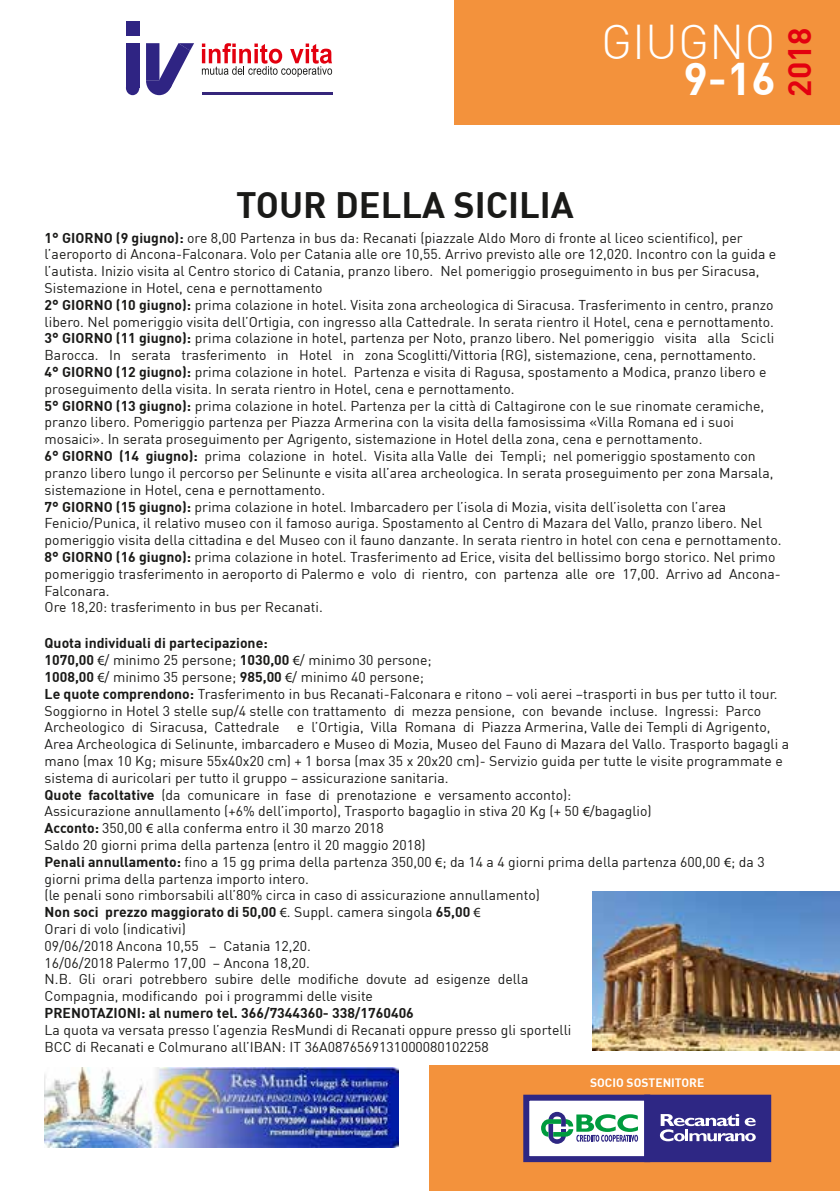
<style>
.page{position:relative;width:840px;height:1191px;background:#fff}
.page>*{position:absolute;margin:0;border:0;box-sizing:border-box;transform-origin:0 0}
.t1{font:300 47.8px "DIN";color:#fff}
.t2{font:700 44.8px "DIN";color:#fff}
.t3{font:700 36px "DIN";color:#1a1a18}
.t4{font:700 31.8px "DIN";color:#e3000f}
.t5{font:14px/16.8px "DIN";color:#1a1a18}
.t6{font:700 14px "DIN";color:#1a1a18}
.t7{font:700 12px "DIN";color:#fff}
.s1{font-weight:700}
.s2{font-family:"Myriad Pro"}
</style>
<div class="page">
<div style="left:126px;top:22px;width:13px;height:14px;background:#2f2483"></div>
<div style="left:126px;top:43px;width:13px;height:45px;background:#2f2483"></div>
<div style="left:126px;top:80px;width:13px;height:15px;background:#2f2483;border-radius:50%"></div>
<svg style="left:146px;top:43px;width:48px;height:52px"></svg>
<svg style="left:202px;top:43px;width:130px;height:34px"></svg>
<hr style="left:202px;top:93px;width:130px;height:2px;background:#35267b">
<div style="left:454px;top:0;width:385px;height:125px;background:#f3923c"></div>
<div style="left:429px;top:1065px;width:410px;height:126px;background:#f3923c"></div>
<div style="left:526px;top:1097px;width:121px;height:62px;background:#fff"></div>
<svg style="left:541px;top:1111px;width:96px;height:32px"></svg>
<div style="left:523px;top:1094px;width:127px;height:68px;border:6px solid #2e2784"></div>
<div style="left:644px;top:1094px;width:126px;height:68px;background:#2e2784"></div>
<svg style="left:659px;top:1113px;width:96px;height:28px"></svg>
<img style="left:45px;top:1067px;width:353px;height:80px">
<img style="left:592px;top:892px;width:247px;height:158px">
<h1 class="t1" style="left:600px;top:12px;width:176px">GIUGNO</h1>
<h2 class="t2" style="left:683px;top:50px;width:94px">9-16</h2>
<h3 class="t4" style="left:778px;top:97px;width:71px;rotate:-90deg">2018</h3>
<h3 class="t3" style="left:236px;top:182px;width:339px">TOUR DELLA SICILIA</h3>
<p class="t5" style="left:45px;top:229px;width:738px"><span class="s1">1° GIORNO (9 giugno):</span> ore 8,00 Partenza in bus da: Recanati (piazzale Aldo Moro di fronte al liceo scientifico), per l’aeroporto di Ancona-Falconara. Volo per Catania alle ore 10,55. Arrivo previsto alle ore 12,020. Incontro con la guida e l’autista. Inizio visita al Centro storico di Catania, pranzo libero. Nel pomeriggio proseguimento in bus per Siracusa, Sistemazione in Hotel, cena e pernottamento<br><span class="s1">2° GIORNO (10 giugno):</span> prima colazione in hotel. Visita zona archeologica di Siracusa. Trasferimento in centro, pranzo libero. Nel pomeriggio visita dell’Ortigia, con ingresso alla Cattedrale. In serata rientro il Hotel, cena e pernottamento.<br><span class="s1">3° GIORNO (11 giugno):</span> prima colazione in hotel, partenza per Noto, pranzo libero. Nel pomeriggio visita alla Scicli Barocca. In serata trasferimento in Hotel in zona Scoglitti/Vittoria (RG), sistemazione, cena, pernottamento.<br><span class="s1">4° GIORNO (12 giugno):</span> prima colazione in hotel. Partenza e visita di Ragusa, spostamento a Modica, pranzo libero e proseguimento della visita. In serata rientro in Hotel, cena e pernottamento.<br><span class="s1">5° GIORNO (13 giugno):</span> prima colazione in hotel. Partenza per la città di Caltagirone con le sue rinomate ceramiche, pranzo libero. Pomeriggio partenza per Piazza Armerina con la visita della famosissima «Villa Romana ed i suoi mosaici». In serata proseguimento per Agrigento, sistemazione in Hotel della zona, cena e pernottamento.<br><span class="s1">6° GIORNO (14 giugno):</span> prima colazione in hotel. Visita alla Valle dei Templi; nel pomeriggio spostamento con pranzo libero lungo il percorso per Selinunte e visita all’area archeologica. In serata proseguimento per zona Marsala, sistemazione in Hotel, cena e pernottamento.<br><span class="s1">7° GIORNO (15 giugno):</span> prima colazione in hotel. Imbarcadero per l’isola di Mozia, visita dell’isoletta con l’area Fenicio/Punica, il relativo museo con il famoso auriga. Spostamento al Centro di Mazara del Vallo, pranzo libero. Nel pomeriggio visita della cittadina e del Museo con il fauno danzante. In serata rientro in hotel con cena e pernottamento.<br><span class="s1">8° GIORNO (16 giugno):</span> prima colazione in hotel. Trasferimento ad Erice, visita del bellissimo borgo storico. Nel primo pomeriggio trasferimento in aeroporto di Palermo e volo di rientro, con partenza alle ore 17,00. Arrivo ad Ancona-Falconara.<br>Ore 18,20: trasferimento in bus per Recanati.</p>
<p class="t5" style="left:45px;top:634px;width:745px"><span class="s1">Quota individuali di partecipazione:<br>1070,00</span> <span class="s2">€</span>/ minimo 25 persone; <span class="s1">1030,00</span> <span class="s2">€</span>/ minimo 30 persone;<br><span class="s1">1008,00</span> <span class="s2">€</span>/ minimo 35 persone; <span class="s1">985,00</span> <span class="s2">€</span>/ minimo 40 persone;<br><span class="s1">Le quote comprendono:</span> Trasferimento in bus Recanati-Falconara e ritono – voli aerei –trasporti in bus per tutto il tour.<br>Soggiorno in Hotel 3 stelle sup/4 stelle con trattamento di mezza pensione, con bevande incluse. Ingressi: Parco Archeologico di Siracusa, Cattedrale e l’Ortigia, Villa Romana di Piazza Armerina, Valle dei Templi di Agrigento, Area Archeologica di Selinunte, imbarcadero e Museo di Mozia, Museo del Fauno di Mazara del Vallo. Trasporto bagagli a mano (max 10 Kg; misure 55x40x20 cm) + 1 borsa (max 35 x 20x20 cm)- Servizio guida per tutte le visite programmate e sistema di auricolari per tutto il gruppo – assicurazione sanitaria.<br><span class="s1">Quote facoltative</span> (da comunicare in fase di prenotazione e versamento acconto):<br>Assicurazione annullamento (+6% dell’importo), Trasporto bagaglio in stiva 20 Kg (+ 50 <span class="s2">€</span>/bagaglio)<br><span class="s1">Acconto:</span> 350,00 <span class="s2">€</span> alla conferma entro il 30 marzo 2018<br>Saldo 20 giorni prima della partenza (entro il 20 maggio 2018)<br><span class="s1">Penali annullamento:</span> fino a 15 gg prima della partenza 350,00 <span class="s2">€</span>; da 14 a 4 giorni prima della partenza 600,00 <span class="s2">€</span>; da 3 giorni prima della partenza importo intero.<br>(le penali sono rimborsabili all’80% circa in caso di assicurazione annullamento)<br><span class="s1">Non soci prezzo maggiorato di 50,00</span> <span class="s2">€</span>. Suppl. camera singola <span class="s1">65,00</span> <span class="s2">€<br></span>Orari di volo (indicativi)<br>09/06/2018 Ancona 10,55 – Catania 12,20.<br>16/06/2018 Palermo 17,00 – Ancona 18,20.<br>N.B. Gli orari potrebbero subire delle modifiche dovute ad esigenze della<br>Compagnia, modificando poi i programmi delle visite</p>
<p class="t6" style="left:45px;top:1004px;width:370px">PRENOTAZIONI: al numero tel. 366/7344360- 338/1760406</p>
<p class="t5" style="left:45px;top:1021px;width:528px">La quota va versata presso l’agenzia ResMundi di Recanati oppure presso gli sportelli<br>BCC di Recanati e Colmurano all’IBAN: IT 36A0876569131000080102258</p>
<p class="t7" style="left:589px;top:1075px;width:116px">SOCIO SOSTENITORE</p>
</div>
